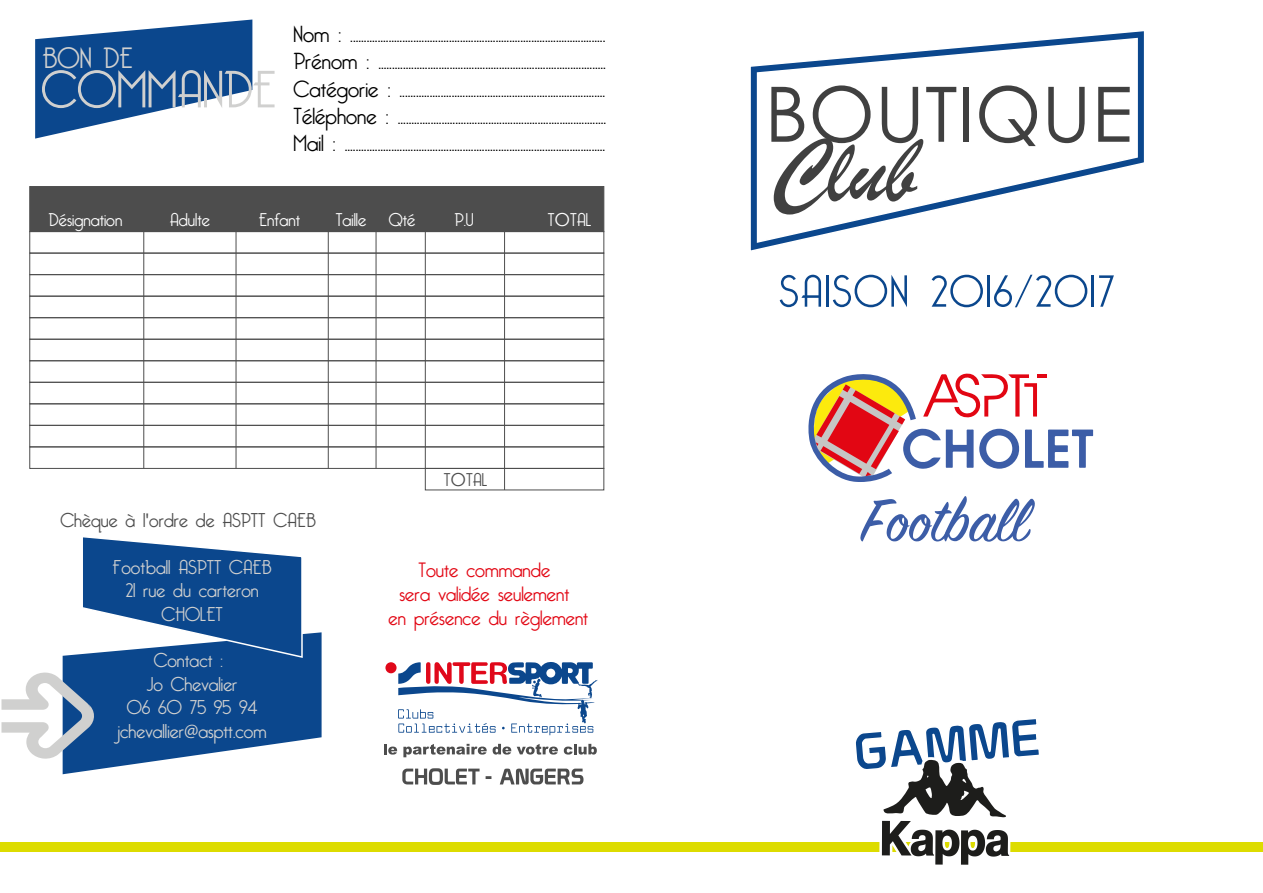
<style>
.page{position:relative;width:1263px;height:893px;background:#fff}
.page>*{position:absolute;margin:0;border:0;box-sizing:border-box;transform-origin:0 0}
.t1{font:94.95px "Brush Script";color:#404040}
.t2{font:76.5px "Century Gothic";color:#404040}
.t3{font:300 51px "Bellerose";color:#d0d0cf}
.t4{font:300 28.65px "Bellerose";color:#d0d0cf}
.t5{font:300 22.65px/27.2px "Bellerose";color:#000;text-align:justify}
.t6{font:300 20.25px/24.3px "Bellerose";color:#e20613;text-align:center}
.t7{font:300 19.5px/23.4px "Bellerose";color:#d0d0cf;text-align:center}
.t8{font:300 19.5px "Bellerose";color:#4d4d4d}
.t9{font:300 18px "Bellerose";color:#fff}
.t10{font:300 18px "Bellerose";color:#4d4d4d}
.s1{font-family:"Century Gothic";font-weight:400}
.s2{font-family:"Myriad";font-weight:400}
</style>
<div class="page">
<div style="left:0;top:843px;width:1263px;height:9px;background:#dddc00"></div>
<svg style="left:35px;top:20px;width:217px;height:119px"></svg>
<div style="left:29px;top:186px;width:575px;height:46px;background:#4d4d4d"></div>
<div style="left:29px;top:231px;width:575px;height:22px;border:1px solid #4d4d4d"></div>
<div style="left:29px;top:253px;width:575px;height:22px;border:1px solid #4d4d4d"></div>
<div style="left:29px;top:274px;width:575px;height:23px;border:1px solid #4d4d4d"></div>
<div style="left:29px;top:296px;width:575px;height:22px;border:1px solid #4d4d4d"></div>
<div style="left:29px;top:317px;width:575px;height:23px;border:1px solid #4d4d4d"></div>
<div style="left:29px;top:339px;width:575px;height:22px;border:1px solid #4d4d4d"></div>
<div style="left:29px;top:360px;width:575px;height:23px;border:1px solid #4d4d4d"></div>
<div style="left:29px;top:382px;width:575px;height:22px;border:1px solid #4d4d4d"></div>
<div style="left:29px;top:403px;width:575px;height:23px;border:1px solid #4d4d4d"></div>
<div style="left:29px;top:425px;width:575px;height:22px;border:1px solid #4d4d4d"></div>
<div style="left:29px;top:446px;width:575px;height:23px;border:1px solid #4d4d4d"></div>
<div style="left:425px;top:468px;width:179px;height:22px;border:1px solid #4d4d4d"></div>
<hr style="left:143px;top:212px;width:1px;height:256px;background:#4d4d4d">
<hr style="left:236px;top:212px;width:1px;height:256px;background:#4d4d4d">
<hr style="left:328px;top:212px;width:1px;height:256px;background:#4d4d4d">
<hr style="left:376px;top:212px;width:1px;height:256px;background:#4d4d4d">
<hr style="left:425px;top:212px;width:1px;height:256px;background:#4d4d4d">
<hr style="left:504px;top:212px;width:1px;height:278px;background:#4d4d4d">
<svg style="left:384px;top:744px;width:13px;height:11px"></svg>
<svg style="left:403px;top:744px;width:84px;height:13px"></svg>
<svg style="left:493px;top:744px;width:18px;height:11px"></svg>
<svg style="left:517px;top:744px;width:41px;height:11px"></svg>
<svg style="left:564px;top:744px;width:33px;height:11px"></svg>
<div style="left:385px;top:662px;width:12px;height:11px;background:#e0081a;border-radius:50%"></div>
<svg style="left:398px;top:662px;width:200px;height:73px"></svg>
<svg style="left:500px;top:769px;width:83px;height:15px"></svg>
<svg style="left:486px;top:776px;width:5px;height:3px"></svg>
<svg style="left:402px;top:768px;width:78px;height:17px"></svg>
<svg style="left:780px;top:275px;width:41px;height:32px"></svg>
<hr style="left:826px;top:275px;width:2px;height:32px;background:#0b478d">
<svg style="left:833px;top:275px;width:74px;height:32px"></svg>
<svg style="left:932px;top:275px;width:51px;height:32px"></svg>
<hr style="left:987px;top:275px;width:3px;height:32px;background:#0b478d">
<svg style="left:994px;top:275px;width:93px;height:32px"></svg>
<hr style="left:1092px;top:275px;width:2px;height:32px;background:#0b478d">
<svg style="left:1099px;top:275px;width:15px;height:32px"></svg>
<svg style="left:2px;top:537px;width:320px;height:237px"></svg>
<svg style="left:750px;top:31px;width:394px;height:220px"></svg>
<svg style="left:855px;top:719px;width:186px;height:146px"></svg>
<svg style="left:808px;top:373px;width:285px;height:109px"></svg>
<svg style="left:860px;top:496px;width:175px;height:46px"></svg>
<p class="t4" style="left:43px;top:41px;width:92px">BON DE</p>
<h3 class="t3" style="left:41px;top:60px;width:236px">COMMANDE</h3>
<p class="t5" style="left:294px;top:21px;width:314px">Nom : .............................................................................................<br>Prénom : ...................................................................................<br>Catégorie : ...........................................................................<br>Téléphone : ............................................................................<br>Mail : ...............................................................................................</p>
<p class="t9" style="left:49px;top:209px;width:75px">Désignation</p>
<p class="t9" style="left:170px;top:209px;width:42px">Adulte</p>
<p class="t9" style="left:259px;top:209px;width:43px">Enfant</p>
<p class="t9" style="left:336px;top:209px;width:81px">Taille Qté</p>
<p class="t9" style="left:454px;top:209px;width:21px">P.U</p>
<p class="t9" style="left:548px;top:209px;width:45px">T<span class="s1">O</span>TAL</p>
<p class="t8" style="left:61px;top:509px;width:257px">Chèque à l<span class="s2">'</span>ordre de ASPTT CAEB</p>
<p class="t7" style="left:112px;top:556px;width:161px">Football ASPTT CAEB<br>21 rue du carteron<br>CHOLET</p>
<p class="t7" style="left:118px;top:649px;width:150px">Contact :<br>Jo Chevalier<br>06 60 75 95 94 jchevallier<span class="s2">@</span>asptt.com</p>
<p class="t10" style="left:444px;top:469px;width:45px">T<span class="s1">O</span>TAL</p>
<p class="t6" style="left:389px;top:558px;width:201px">Toute commande<br>sera validée seulement<br>en présence du règlement</p>
<h2 class="t2" style="left:764px;top:61px;width:369px">BOUTIQUE</h2>
<h1 class="t1" style="left:770px;top:113px;width:148px">Club</h1>
</div>
